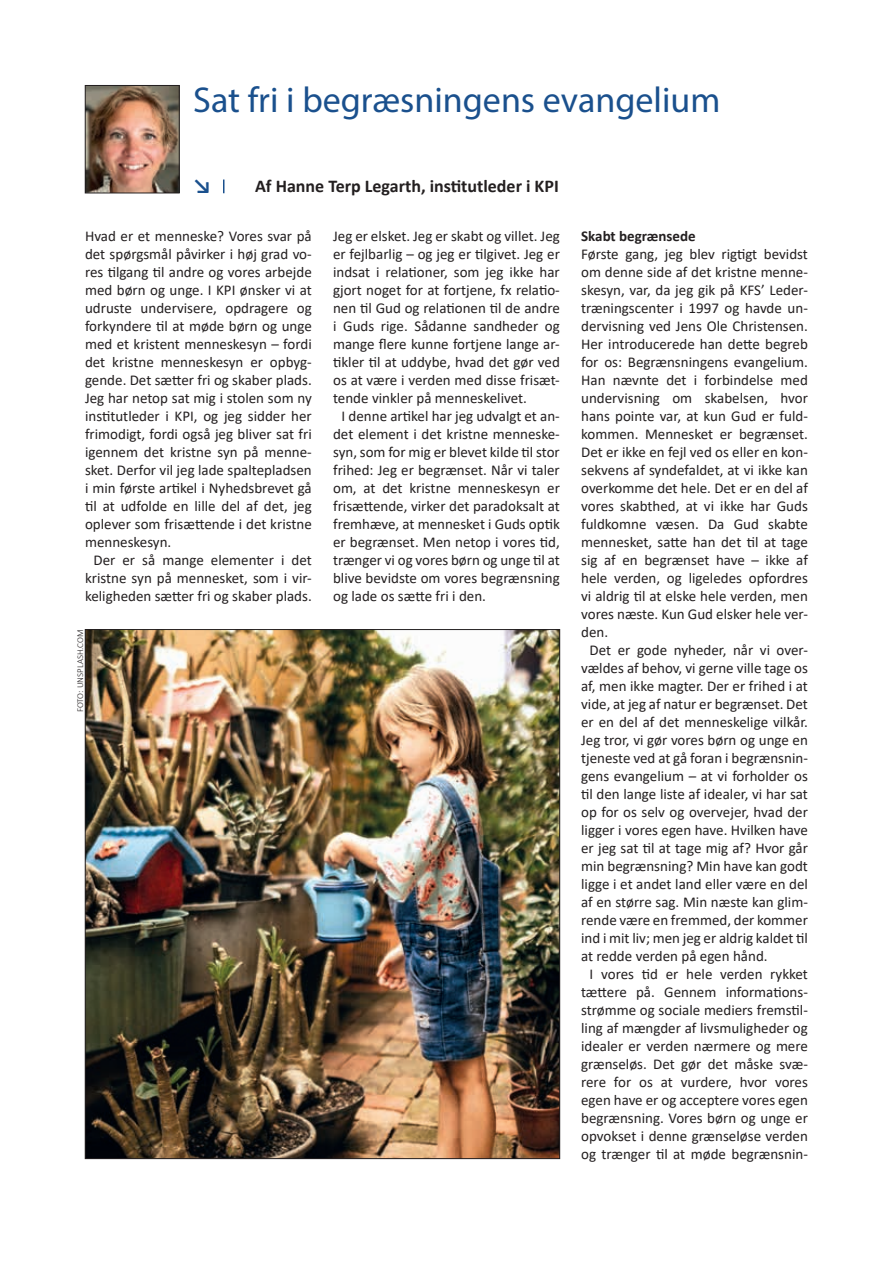
<style>
.page{position:relative;width:893px;height:1263px;background:#fff}
.page>*{position:absolute;margin:0;border:0;box-sizing:border-box;transform-origin:0 0}
.overskrift{font:36px "Myriad Pro";color:#1a508d}
.mellemrubrik{font:700 21px "Calibri";color:#1a508d}
.brødtekst{font:700 18px "Calibri";color:#231f20}
.brødtekst-2{font:15px/18px "Calibri";color:#231f20;text-align:justify}
.brødtekst_1__afsnit{font:15px/18px "Calibri";color:#231f20;text-align:justify}
.mellemrubrik-2{font:700 15px "Calibri";color:#231f20}
.brødtekst-3{font:300 9px "Calibri";color:#231f20}
</style>
<div class="page">
<img style="left:87px;top:631px;width:471px;height:526px">
<img style="left:87px;top:87px;width:90px;height:104px">
<div style="left:85px;top:85px;width:94px;height:108px;border:1px solid #231f20"></div>
<svg style="left:223px;top:180px;width:1px;height:13px"></svg>
<p class="overskrift" style="left:193px;top:77px;width:529px">Sat fri i begræsningens evangelium</p>
<p class="mellemrubrik" style="left:194px;top:171px;width:19px">↘</p>
<p class="brødtekst" style="left:255px;top:174px;width:305px">Af Hanne Terp Legarth, institutleder i KPI</p>
<p class="brødtekst_1__afsnit" style="left:85px;top:227px;width:228px">Hvad er et menneske? Vores svar på det spørgsmål påvirker i høj grad vo&shy;res tilgang til andre og vores arbejde med børn og unge. I KPI ønsker vi at udruste undervisere, opdragere og forkyndere til at møde børn og unge med et kristent menneskesyn – fordi det kristne menneskesyn er opbyg&shy;gende. Det sætter fri og skaber plads.<br>Jeg har netop sat mig i stolen som ny institutleder i KPI, og jeg sidder her frimodigt, fordi også jeg bliver sat fri igennem det kristne syn på menne&shy;sket. Derfor vil jeg lade spaltepladsen i min første artikel i Nyhedsbrevet gå til at udfolde en lille del af det, jeg oplever som frisættende i det kristne menneskesyn.</p>
<p class="brødtekst-2" style="left:85px;top:551px;width:228px;text-align:center">Der er så mange elementer i det kristne syn på mennesket, som i vir&shy;keligheden sætter fri og skaber plads.</p>
<p class="brødtekst-2" style="left:333px;top:227px;width:228px">Jeg er elsket. Jeg er skabt og villet. Jeg er fejlbarlig – og jeg er tilgivet. Jeg er indsat i relationer, som jeg ikke har gjort noget for at fortjene, fx relatio&shy;nen til Gud og relationen til de andre i Guds rige. Sådanne sandheder og mange flere kunne fortjene lange ar&shy;tikler til at uddybe, hvad det gør ved os at være i verden med disse frisæt&shy;tende vinkler på menneskelivet.</p>
<p class="brødtekst-2" style="left:333px;top:407px;width:228px;text-indent:9px">I denne artikel har jeg udvalgt et an&shy;det element i det kristne menneske&shy;syn, som for mig er blevet kilde til stor frihed: Jeg er begrænset. Når vi taler om, at det kristne menneskesyn er frisættende, virker det paradoksalt at fremhæve, at mennesket i Guds optik er begrænset. Men netop i vores tid, trænger vi og vores børn og unge til at blive bevidste om vores begrænsning og lade os sætte fri i den.</p>
<p class="brødtekst-3" style="left:75px;top:712px;width:84px;rotate:-90deg">FOTO: UNSPLASH.COM</p>
<p class="mellemrubrik-2" style="left:581px;top:225px;width:116px">Skabt begrænsede</p>
<p class="brødtekst_1__afsnit" style="left:581px;top:245px;width:228px">Første gang, jeg blev rigtigt bevidst om denne side af det kristne menne&shy;skesyn, var, da jeg gik på KFS’ Leder&shy;træningscenter i 1997 og havde un&shy;dervisning ved Jens Ole Christensen.<br>Her introducerede han dette begreb for os: Begrænsningens evangelium.<br>Han nævnte det i forbindelse med undervisning om skabelsen, hvor hans pointe var, at kun Gud er fuld&shy;kommen. Mennesket er begrænset.<br>Det er ikke en fejl ved os eller en kon&shy;sekvens af syndefaldet, at vi ikke kan overkomme det hele. Det er en del af vores skabthed, at vi ikke har Guds fuldkomne væsen. Da Gud skabte mennesket, satte han det til at tage sig af en begrænset have – ikke af hele verden, og ligeledes opfordres vi aldrig til at elske hele verden, men vores næste. Kun Gud elsker hele ver&shy;den.</p>
<p class="brødtekst-2" style="left:581px;top:641px;width:228px;text-indent:9px">Det er gode nyheder, når vi over&shy;vældes af behov, vi gerne ville tage os af, men ikke magter. Der er frihed i at vide, at jeg af natur er begrænset. Det er en del af det menneskelige vilkår.<br>Jeg tror, vi gør vores børn og unge en tjeneste ved at gå foran i begrænsnin&shy;gens evangelium – at vi forholder os til den lange liste af idealer, vi har sat op for os selv og overvejer, hvad der ligger i vores egen have. Hvilken have er jeg sat til at tage mig af? Hvor går min begrænsning? Min have kan godt ligge i et andet land eller være en del af en større sag. Min næste kan glim&shy;rende være en fremmed, der kommer ind i mit liv; men jeg er aldrig kaldet til at redde verden på egen hånd.</p>
<p class="brødtekst-2" style="left:581px;top:965px;width:228px;text-align:center">I vores tid er hele verden rykket tættere på. Gennem informations&shy;strømme og sociale mediers fremstil&shy;ling af mængder af livsmuligheder og idealer er verden nærmere og mere grænseløs. Det gør det måske svæ&shy;rere for os at vurdere, hvor vores egen have er og acceptere vores egen begrænsning. Vores børn og unge er opvokset i denne grænseløse verden og trænger til at møde begrænsnin-</p>
</div>
